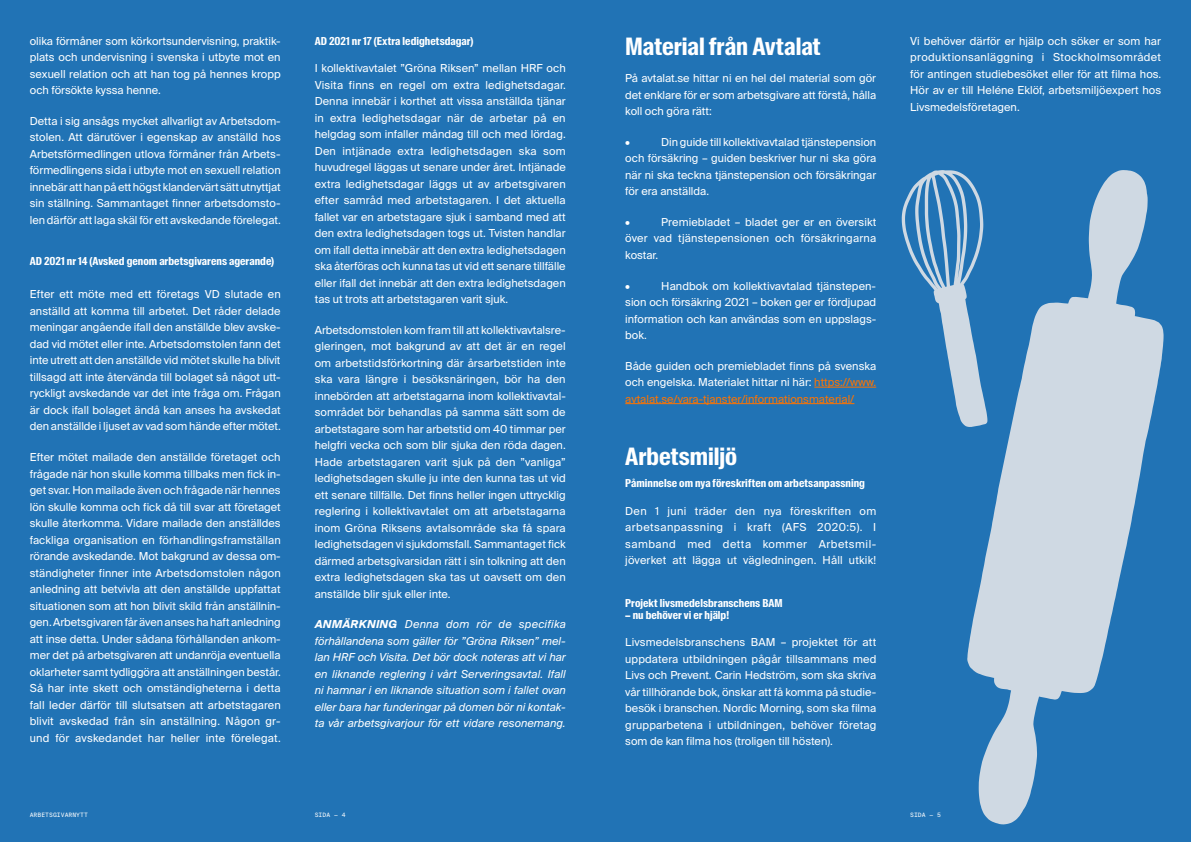
<style>
.page{position:relative;width:1191px;height:842px;background:#fff}
.page>*{position:absolute;margin:0;border:0;box-sizing:border-box;transform-origin:0 0}
.t1{font:700 24px "Suisse Intl Cond";letter-spacing:-.005em;color:#fff}
.t2{font:11px/16.5px "Suisse Intl";color:#fff;text-align:justify}
.t3{font:italic 11px/16.5px "Suisse Intl";letter-spacing:.01em;color:#fff;text-align:justify}
.t4{font:700 11px "Suisse Intl Cond";letter-spacing:.005em;color:#fff}
.t5{font:6px "Suisse Intl Mono";color:#fff}
.s1{font-weight:700}
.s2{color:#ff7300}
</style>
<div class="page">
<div style="left:595px;top:0;width:596px;height:842px;background:#2173b5"></div>
<hr style="left:814px;top:387px;width:62px;height:1px;background:#ff7300">
<hr style="left:625px;top:403px;width:229px;height:1px;background:#ff7300">
<div style="left:0;top:0;width:606px;height:842px;background:#2173b5"></div>
<svg style="left:967px;top:170px;width:196px;height:654px;fill:#cfd9e3"></svg>
<svg style="left:901px;top:170px;width:86px;height:257px"></svg>
<p class="t2" style="left:30px;top:32px;width:252px">olika förmåner som körkortsundervisning, praktik&shy;plats och undervisning i svenska i utbyte mot en sexuell relation och att han tog på hennes kropp och försökte kyssa henne.</p>
<p class="t2" style="left:30px;top:113px;width:253px">Detta i sig ansågs mycket allvarligt av Arbetsdom&shy;stolen. Att därutöver i egenskap av anställd hos Arbetsförmedlingen utlova förmåner från Arbets&shy;förmedlingens sida i utbyte mot en sexuell relation innebär att han på ett högst klandervärt sätt utnyttjat sin ställning. Sammantaget finner arbetsdomsto&shy;len därför att laga skäl för ett avskedande förelegat.</p>
<p class="t4" style="left:30px;top:255px;width:246px">AD 2021 nr 14 (Avsked genom arbetsgivarens agerande)</p>
<p class="t2" style="left:30px;top:286px;width:253px">Efter ett möte med ett företags VD slutade en anställd att komma till arbetet. Det råder delade meningar angående ifall den anställde blev avske&shy;dad vid mötet eller inte. Arbetsdomstolen fann det inte utrett att den anställde vid mötet skulle ha blivit tillsagd att inte återvända till bolaget så något utt&shy;ryckligt avskedande var det inte fråga om. Frågan är dock ifall bolaget ändå kan anses ha avskedat den anställde i ljuset av vad som hände efter mötet.</p>
<p class="t2" style="left:30px;top:449px;width:252px">Efter mötet mailade den anställde företaget och frågade när hon skulle komma tillbaks men fick in&shy;get svar. Hon mailade även och frågade när hennes lön skulle komma och fick då till svar att företaget skulle återkomma. Vidare mailade den anställdes fackliga organisation en förhandlingsframställan rörande avskedande. Mot bakgrund av dessa om&shy;ständigheter finner inte Arbetsdomstolen någon anledning att betvivla att den anställde uppfattat situationen som att hon blivit skild från anställnin&shy;gen. Arbetsgivaren får även anses ha haft anledning att inse detta. Under sådana förhållanden ankom&shy;mer det på arbetsgivaren att undanröja eventuella oklarheter samt tydliggöra att anställningen består.<br>Så har inte skett och omständigheterna i detta fall leder därför till slutsatsen att arbetstagaren blivit avskedad från sin anställning. Någon gr&shy;und för avskedandet har heller inte förelegat.</p>
<p class="t4" style="left:315px;top:34px;width:160px">AD 2021 nr 17 (Extra ledighetsdagar)</p>
<p class="t2" style="left:315px;top:60px;width:253px">I kollektivavtalet ”Gröna Riksen” mellan HRF och Visita finns en regel om extra ledighetsdagar.<br>Denna innebär i korthet att vissa anställda tjänar in extra ledighetsdagar när de arbetar på en helgdag som infaller måndag till och med lördag.<br>Den intjänade extra ledighetsdagen ska som huvudregel läggas ut senare under året. Intjänade extra ledighetsdagar läggs ut av arbetsgivaren efter samråd med arbetstagaren. I det aktuella fallet var en arbetstagare sjuk i samband med att den extra ledighetsdagen togs ut. Tvisten handlar om ifall detta innebär att den extra ledighetsdagen ska återföras och kunna tas ut vid ett senare tillfälle eller ifall det innebär att den extra ledighetsdagen tas ut trots att arbetstagaren varit sjuk.</p>
<p class="t2" style="left:315px;top:322px;width:253px">Arbetsdomstolen kom fram till att kollektivavtalsre&shy;gleringen, mot bakgrund av att det är en regel om arbetstidsförkortning där årsarbetstiden inte ska vara längre i besöksnäringen, bör ha den innebörden att arbetstagarna inom kollektivavtal&shy;sområdet bör behandlas på samma sätt som de arbetstagare som har arbetstid om 40 timmar per helgfri vecka och som blir sjuka den röda dagen.<br>Hade arbetstagaren varit sjuk på den ”vanliga” ledighetsdagen skulle ju inte den kunna tas ut vid ett senare tillfälle. Det finns heller ingen uttrycklig reglering i kollektivavtalet om att arbetstagarna inom Gröna Riksens avtalsområde ska få spara ledighetsdagen vi sjukdomsfall. Sammantaget fick därmed arbetsgivarsidan rätt i sin tolkning att den extra ledighetsdagen ska tas ut oavsett om den anställde blir sjuk eller inte.</p>
<p class="t3" style="left:315px;top:616px;width:252px"><span class="s1">ANMÄRKNING</span> Denna dom rör de specifika förhållandena som gäller för ”Gröna Riksen” mel&shy;lan HRF och Visita. Det bör dock noteras att vi har en liknande reglering i vårt Serveringsavtal. Ifall ni hamnar i en liknande situation som i fallet ovan eller bara har funderingar på domen bör ni kontak&shy;ta vår arbetsgivarjour för ett vidare resonemang.</p>
<p class="t5" style="left:30px;top:811px;width:60px">ARBETSGIVARNYTT</p>
<p class="t5" style="left:315px;top:811px;width:33px">SIDA — 4</p>
<h1 class="t1" style="left:625px;top:32px;width:197px">Material från Avtalat</h1>
<p class="t2" style="left:625px;top:70px;width:252px">På avtalat.se hittar ni en hel del material som gör det enklare för er som arbetsgivare att förstå, hålla koll och göra rätt:</p>
<p class="t2" style="left:625px;top:134px;width:6px">•</p>
<p class="t2" style="left:625px;top:134px;width:252px;text-indent:36px">Din guide till kollektivavtalad tjänstepension och försäkring – guiden beskriver hur ni ska göra när ni ska teckna tjänstepension och försäkringar för era anställda.</p>
<p class="t2" style="left:625px;top:214px;width:6px">•</p>
<p class="t2" style="left:625px;top:214px;width:252px;text-indent:36px">Premiebladet – bladet ger er en översikt över vad tjänstepensionen och försäkringarna kostar.</p>
<p class="t2" style="left:625px;top:278px;width:6px">•</p>
<p class="t2" style="left:625px;top:278px;width:252px;text-indent:36px">Handbok om kollektivavtalad tjänstepen&shy;sion och försäkring 2021 – boken ger er fördjupad information och kan användas som en uppslags&shy;bok.</p>
<p class="t2" style="left:625px;top:358px;width:252px">Både guiden och premiebladet finns på svenska och engelska. Materialet hittar ni här: <span class="s2">https://www. avtalat.se/vara-tjanster/informationsmaterial/</span></p>
<h1 class="t1" style="left:625px;top:443px;width:113px">Arbetsmiljö</h1>
<p class="t4" style="left:625px;top:477px;width:241px">Påminnelse om nya föreskriften om arbetsanpassning</p>
<p class="t2" style="left:625px;top:502px;width:252px">Den 1 juni träder den nya föreskriften om arbetsanpassning i kraft (AFS 2020:5). I samband med detta kommer Arbetsmil&shy;jöverket att lägga ut vägledningen. Håll utkik!</p>
<p class="t4" style="left:625px;top:596px;width:159px">Projekt livsmedelsbranschens BAM</p>
<p class="t4" style="left:625px;top:608px;width:105px">– nu behöver vi er hjälp!</p>
<p class="t2" style="left:625px;top:634px;width:253px">Livsmedelsbranschens BAM – projektet för att uppdatera utbildningen pågår tillsammans med Livs och Prevent. Carin Hedström, som ska skriva vår tillhörande bok, önskar att få komma på studie&shy;besök i branschen. Nordic Morning, som ska filma grupparbetena i utbildningen, behöver företag som de kan filma hos (troligen till hösten).</p>
<p class="t2" style="left:910px;top:32px;width:252px">Vi behöver därför er hjälp och söker er som har produktionsanläggning i Stockholmsområdet för antingen studiebesöket eller för att filma hos.<br>Hör av er till Heléne Eklöf, arbetsmiljöexpert hos Livsmedelsföretagen.</p>
<p class="t5" style="left:910px;top:811px;width:33px">SIDA — 5</p>
</div>
